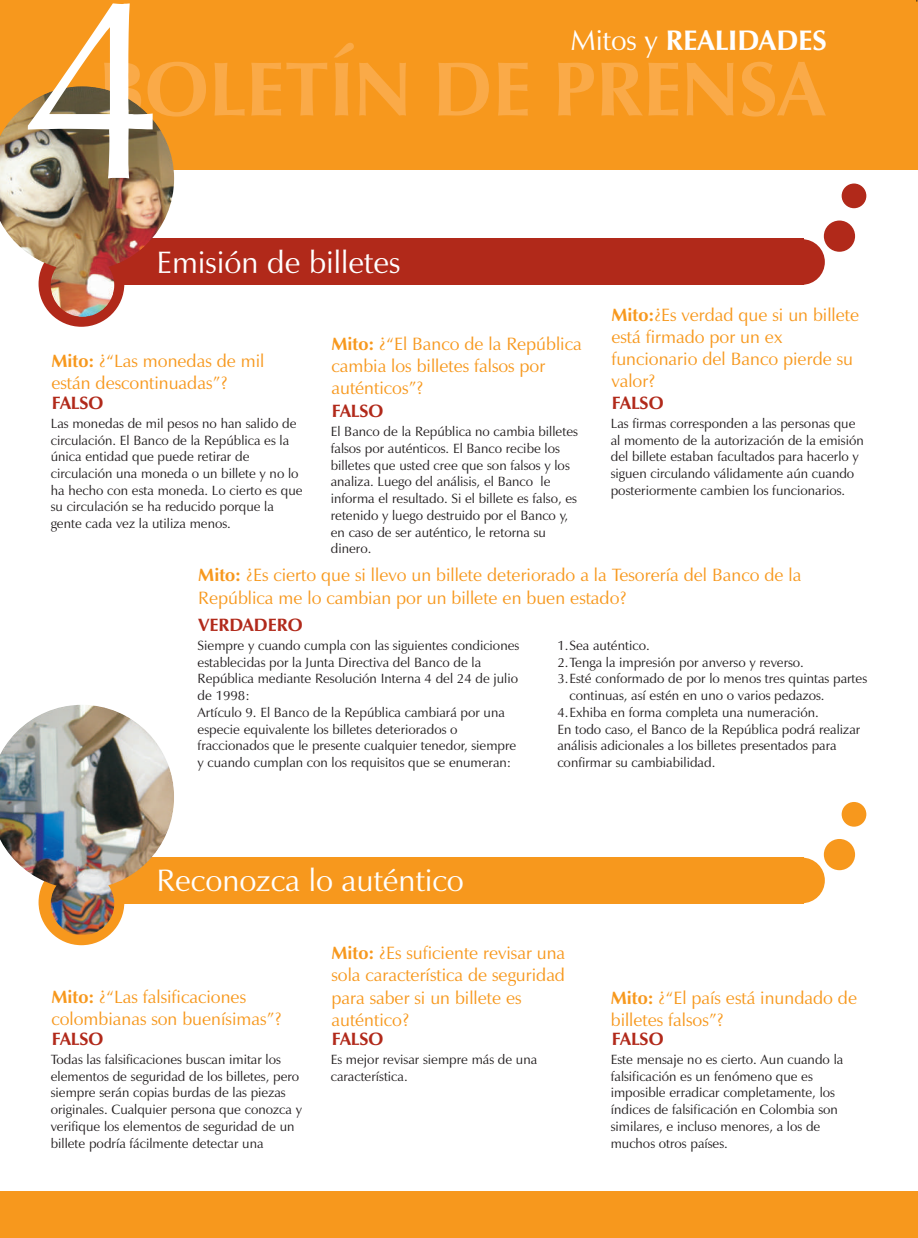
<style>
.page{position:relative;width:918px;height:1238px;background:#fff}
.page>*{position:absolute;margin:0;border:0;box-sizing:border-box;transform-origin:0 0}
.t1{font:263.85px "Zapf Humanist 601 BT";color:#fff}
.t2{font:700 77.4px "Zapf Humanist 601 BT";color:#faaa48}
.t3{font:31.2px "Zapf Humanist 601 BT";color:#fff}
.t4{font:700 28.5px "Zapf Humanist 601 BT";color:#fff}
.t5{font:18px/22.4px "Zapf Humanist 601 BT";color:#f7981d}
.t6{font:700 18px "Zapf Humanist 601 BT";color:#b1291a}
.t7{font:13.5px/16.6px "Zapf Humanist 601 BT";color:#231f20}
.s1{font-weight:400}
.s2{font-weight:700}
</style>
<div class="page">
<div style="left:0;top:1190px;width:918px;height:48px;background:#f7981d"></div>
<div style="left:95px;top:239px;width:708px;height:46px;background:#b1291a"></div>
<div style="left:823px;top:220px;width:32px;height:32px;background:#b1291a;border-radius:50%"></div>
<div style="left:779px;top:239px;width:45px;height:46px;background:#b1291a;border-radius:50%"></div>
<div style="left:841px;top:183px;width:25px;height:25px;background:#b1291a;border-radius:50%"></div>
<div style="left:39px;top:241px;width:85px;height:86px;background:#b1291a;border-radius:50%"></div>
<div style="left:0;top:0;width:918px;height:170px;background:#f7981d"></div>
<div style="left:95px;top:857px;width:708px;height:46px;background:#f7981d"></div>
<div style="left:823px;top:839px;width:32px;height:31px;background:#f7981d;border-radius:50%"></div>
<div style="left:779px;top:857px;width:45px;height:46px;background:#f7981d;border-radius:50%"></div>
<div style="left:841px;top:802px;width:25px;height:24px;background:#f7981d;border-radius:50%"></div>
<div style="left:39px;top:859px;width:85px;height:86px;background:#f7981d;border-radius:50%"></div>
<img style="left:0;top:705px;width:174px;height:184px">
<img style="left:51px;top:872px;width:63px;height:62px;border-radius:50%">
<img style="left:0;top:86px;width:174px;height:185px">
<img style="left:51px;top:253px;width:63px;height:64px;border-radius:50%">
<h1 class="t1" style="left:23px;top:-22px;width:146px">4</h1>
<h3 class="t4" style="left:570px;top:28px;width:258px"><span class="s1">Mitos y</span> REALIDADES</h3>
<h2 class="t2" style="left:98px;top:57px;width:728px">BOLETÍN DE PRENSA</h2>
<h3 class="t3" style="left:157px;top:249px;width:245px">Emisión de billetes</h3>
<h3 class="t5" style="left:51px;top:351px;width:214px"><span class="s2">Mito:</span> ¿“Las monedas de mil están descontinuadas”?</h3>
<h3 class="t6" style="left:52px;top:395px;width:53px">FALSO</h3>
<p class="t7" style="left:51px;top:416px;width:253px">Las monedas de mil pesos no han salido de circulación. El Banco de la República es la única entidad que puede retirar de circulación una moneda o un billete y no lo ha hecho con esta moneda. Lo cierto es que su circulación se ha reducido porque la gente cada vez la utiliza menos.</p>
<h3 class="t5" style="left:331px;top:334px;width:252px"><span class="s2">Mito:</span> ¿“El Banco de la República cambia los billetes falsos por auténticos”?</h3>
<h3 class="t6" style="left:332px;top:403px;width:53px">FALSO</h3>
<p class="t7" style="left:331px;top:424px;width:249px">El Banco de la República no cambia billetes falsos por auténticos. El Banco recibe los billetes que usted cree que son falsos y los analiza. Luego del análisis, el Banco le informa el resultado. Si el billete es falso, es retenido y luego destruido por el Banco y, en caso de ser auténtico, le retorna su dinero.</p>
<h3 class="t5" style="left:611px;top:305px;width:249px"><span class="s2">Mito:</span>¿Es verdad que si un billete está firmado por un ex funcionario del Banco pierde su valor?</h3>
<h3 class="t6" style="left:611px;top:395px;width:53px">FALSO</h3>
<p class="t7" style="left:611px;top:416px;width:254px">Las firmas corresponden a las personas que al momento de la autorización de la emisión del billete estaban facultados para hacerlo y siguen circulando válidamente aún cuando posteriormente cambien los funcionarios.</p>
<h3 class="t5" style="left:198px;top:565px;width:604px"><span class="s2">Mito:</span> ¿Es cierto que si llevo un billete deteriorado a la Tesorería del Banco de la<br>República me lo cambian por un billete en buen estado?</h3>
<p class="t7" style="left:557px;top:638px;width:94px">1.Sea auténtico.</p>
<p class="t7" style="left:557px;top:655px;width:248px">2.Tenga la impresión por anverso y reverso.</p>
<p class="t7" style="left:557px;top:671px;width:311px">3.Esté conformado de por lo menos tres quintas partes</p>
<p class="t7" style="left:569px;top:688px;width:257px">continuas, así estén en uno o varios pedazos.</p>
<p class="t7" style="left:557px;top:705px;width:263px">4.Exhiba en forma completa una numeración.</p>
<p class="t7" style="left:557px;top:721px;width:304px">En todo caso, el Banco de la República podrá realizar</p>
<p class="t7" style="left:557px;top:738px;width:281px">análisis adicionales a los billetes presentados para</p>
<p class="t7" style="left:557px;top:755px;width:159px">confirmar su cambiabilidad.</p>
<h3 class="t6" style="left:199px;top:617px;width:105px">VERDADERO</h3>
<p class="t7" style="left:198px;top:638px;width:323px">Siempre y cuando cumpla con las siguientes condiciones establecidas por la Junta Directiva del Banco de la República mediante Resolución Interna 4 del 24 de julio de 1998:<br>Artículo 9. El Banco de la República cambiará por una especie equivalente los billetes deteriorados o fraccionados que le presente cualquier tenedor, siempre y cuando cumplan con los requisitos que se enumeran:</p>
<h3 class="t3" style="left:157px;top:867px;width:309px">Reconozca lo auténtico</h3>
<h3 class="t5" style="left:51px;top:987px;width:231px"><span class="s2">Mito:</span> ¿“Las falsificaciones colombianas son buenísimas”?</h3>
<h3 class="t6" style="left:52px;top:1031px;width:53px">FALSO</h3>
<p class="t7" style="left:51px;top:1052px;width:253px">Todas las falsificaciones buscan imitar los elementos de seguridad de los billetes, pero siempre serán copias burdas de las piezas originales. Cualquier persona que conozca y verifique los elementos de seguridad de un billete podría fácilmente detectar una</p>
<h3 class="t5" style="left:331px;top:943px;width:235px"><span class="s2">Mito:</span> ¿Es suficiente revisar una sola característica de seguridad para saber si un billete es auténtico?</h3>
<h3 class="t6" style="left:332px;top:1031px;width:53px">FALSO</h3>
<p class="t7" style="left:331px;top:1052px;width:208px">Es mejor revisar siempre más de una característica.</p>
<h3 class="t5" style="left:611px;top:988px;width:248px"><span class="s2">Mito:</span> ¿“El país está inundado de billetes falsos”?</h3>
<h3 class="t6" style="left:611px;top:1031px;width:53px">FALSO</h3>
<p class="t7" style="left:611px;top:1052px;width:234px">Este mensaje no es cierto. Aun cuando la falsificación es un fenómeno que es imposible erradicar completamente, los índices de falsificación en Colombia son similares, e incluso menores, a los de muchos otros países.</p>
</div>
